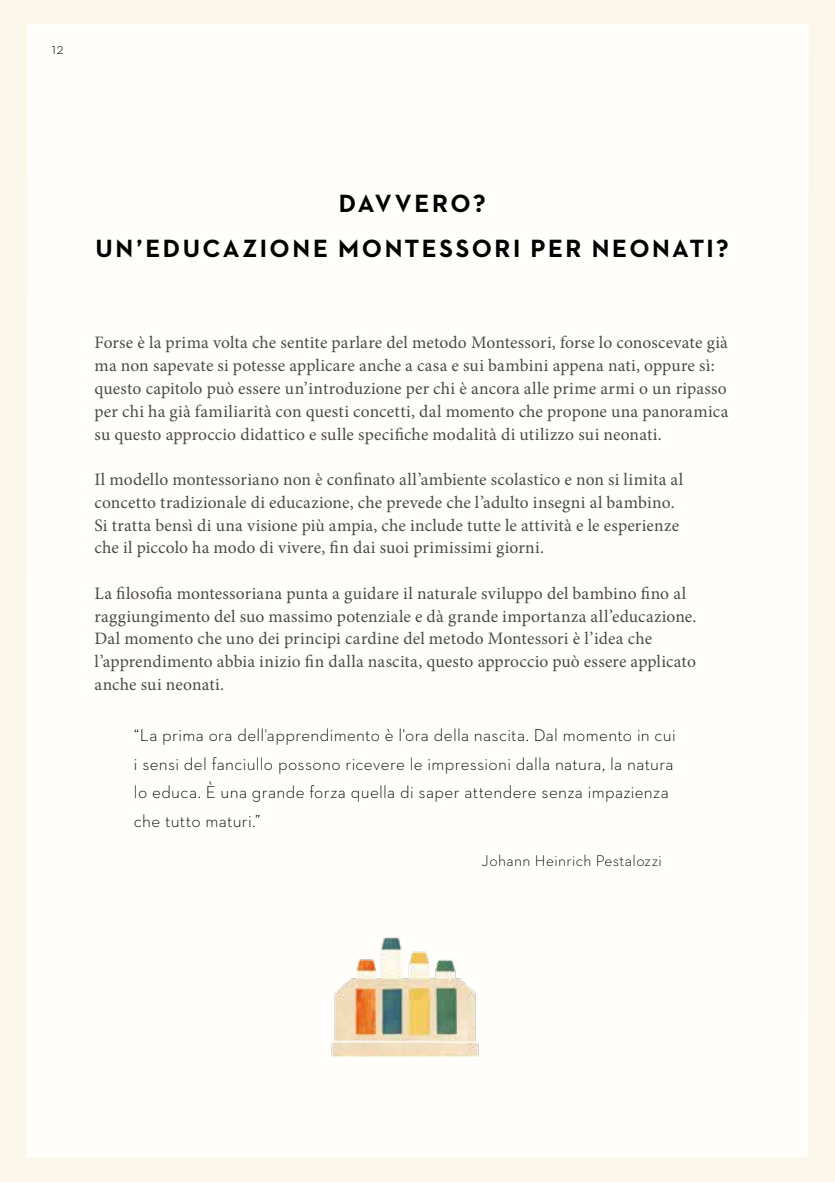
<style>
.page{position:relative;width:835px;height:1182px;background:#fff}
.page>*{position:absolute;margin:0;border:0;box-sizing:border-box;transform-origin:0 0}
.t1{font:700 25.38px/45.5px "Neutraface 2 Text";letter-spacing:.1em;color:#000;text-align:center}
.t2{font:17.5px/22.8px "Minion Pro";letter-spacing:.01em;color:#4a4a49}
.t3{font:300 17.5px/28.3px "Neutraface 2 Text";letter-spacing:.015em;color:#000}
.t4{font:300 15.75px "Neutraface 2 Text";letter-spacing:.02em;color:#000}
</style>
<div class="page">
<div style="left:0;top:0;width:835px;height:1181px;background:#fcf7eb"></div>
<div style="left:26px;top:25px;width:782px;height:1132px;background:#fffefa"></div>
<img style="left:298px;top:920px;width:215px;height:182px">
<p class="t4" style="left:52px;top:39px;width:13px">12</p>
<h1 class="t1" style="left:95px;top:180px;width:635px">DAVVERO?<br>UN’EDUCAZIONE MONTESSORI PER NEONATI?</h1>
<p class="t2" style="left:94px;top:331px;width:635px">Forse è la prima volta che sentite parlare del metodo Montessori, forse lo conoscevate già ma non sapevate si potesse applicare anche a casa e sui bambini appena nati, oppure sì: questo capitolo può essere un’introduzione per chi è ancora alle prime armi o un ripasso per chi ha già familiarità con questi concetti, dal momento che propone una panoramica su questo approccio didattico e sulle specifiche modalità di utilizzo sui neonati.</p>
<p class="t2" style="left:94px;top:468px;width:590px">Il modello montessoriano non è confinato all’ambiente scolastico e non si limita al concetto tradizionale di educazione, che prevede che l’adulto insegni al bambino.<br>Si tratta bensì di una visione più ampia, che include tutte le attività e le esperienze che il piccolo ha modo di vivere, fin dai suoi primissimi giorni.</p>
<p class="t2" style="left:94px;top:582px;width:603px">La filosofia montessoriana punta a guidare il naturale sviluppo del bambino fino al raggiungimento del suo massimo potenziale e dà grande importanza all’educazione.<br>Dal momento che uno dei principi cardine del metodo Montessori è l’idea che l’apprendimento abbia inizio fin dalla nascita, questo approccio può essere applicato anche sui neonati.</p>
<p class="t3" style="left:134px;top:720px;width:543px">“La prima ora dell'apprendimento è l'ora della nascita. Dal momento in cui i sensi del fanciullo possono ricevere le impressioni dalla natura, la natura lo educa. È una grande forza quella di saper attendere senza impazienza che tutto maturi.”</p>
<p class="t4" style="left:482px;top:851px;width:181px">Johann Heinrich Pestalozzi</p>
</div>
